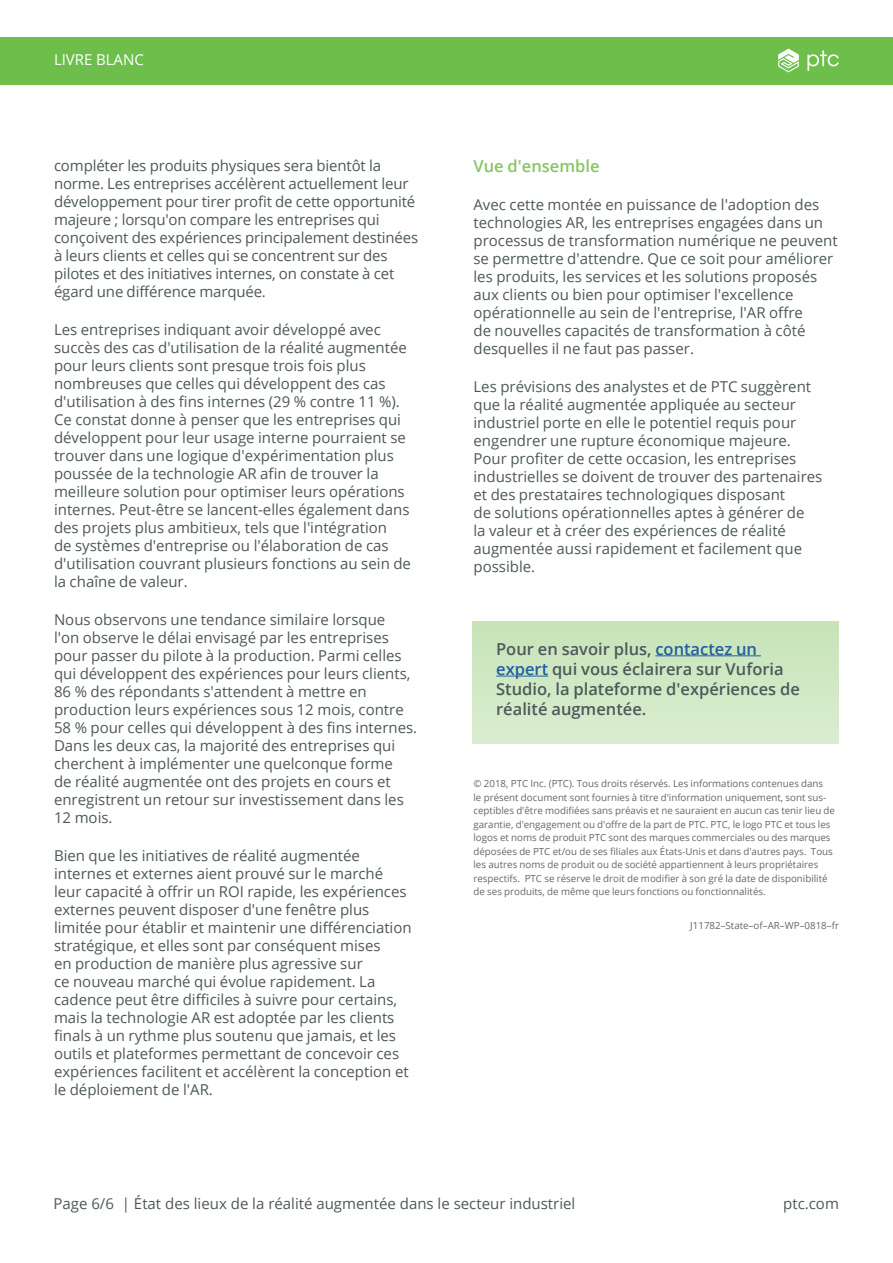
<style>
.page{position:relative;width:893px;height:1263px;background:#fff}
.page>*{position:absolute;margin:0;border:0;box-sizing:border-box;transform-origin:0 0}
.t1{font:600 16.5px/20.2px "Open Sans";color:#4e585a}
.t2{font:600 16.5px "Open Sans";color:#85c664}
.t3{font:15px/18px "Open Sans";color:#4e585a}
.t4{font:15px "Open Sans";color:#fff}
.t5{font:9.75px/13.5px "Open Sans";color:#62686a}
.s1{color:#215e9e}
</style>
<div class="page">
<div style="left:0;top:37px;width:893px;height:48px;background:#6ebe4b"></div>
<svg style="left:778px;top:49px;width:21px;height:23px"></svg>
<svg style="left:807px;top:50px;width:32px;height:21px"></svg>
<div style="left:473px;top:621px;width:365px;height:122px;background:#d0e8c4"></div>
<hr style="left:655px;top:655px;width:106px;height:1px;background:#215e9e">
<hr style="left:496px;top:676px;width:52px;height:1px;background:#215e9e">
<p class="t4" style="left:54px;top:50px;width:91px">LIVRE BLANC</p>
<p class="t3" style="left:54px;top:156px;width:366px">compléter les produits physiques sera bientôt la norme. Les entreprises accélèrent actuellement leur développement pour tirer profit de cette opportunité majeure ; lorsqu'on compare les entreprises qui conçoivent des expériences principalement destinées à leurs clients et celles qui se concentrent sur des pilotes et des initiatives internes, on constate à cet égard une différence marquée.</p>
<p class="t3" style="left:54px;top:320px;width:358px">Les entreprises indiquant avoir développé avec succès des cas d'utilisation de la réalité augmentée pour leurs clients sont presque trois fois plus nombreuses que celles qui développent des cas d'utilisation à des fins internes (29 % contre 11 %).<br>Ce constat donne à penser que les entreprises qui développent pour leur usage interne pourraient se trouver dans une logique d'expérimentation plus poussée de la technologie AR afin de trouver la meilleure solution pour optimiser leurs opérations internes. Peut-être se lancent-elles également dans des projets plus ambitieux, tels que l'intégration<br>de systèmes d'entreprise ou l'élaboration de cas d'utilisation couvrant plusieurs fonctions au sein de la chaîne de valeur.</p>
<p class="t3" style="left:54px;top:610px;width:365px">Nous observons une tendance similaire lorsque<br>l'on observe le délai envisagé par les entreprises pour passer du pilote à la production. Parmi celles qui développent des expériences pour leurs clients, 86 % des répondants s'attendent à mettre en production leurs expériences sous 12 mois, contre 58 % pour celles qui développent à des fins internes.<br>Dans les deux cas, la majorité des entreprises qui cherchent à implémenter une quelconque forme<br>de réalité augmentée ont des projets en cours et enregistrent un retour sur investissement dans les 12 mois.</p>
<p class="t3" style="left:54px;top:847px;width:359px">Bien que les initiatives de réalité augmentée internes et externes aient prouvé sur le marché leur capacité à offrir un ROI rapide, les expériences externes peuvent disposer d'une fenêtre plus limitée pour établir et maintenir une différenciation stratégique, et elles sont par conséquent mises<br>en production de manière plus agressive sur<br>ce nouveau marché qui évolue rapidement. La cadence peut être difficiles à suivre pour certains, mais la technologie AR est adoptée par les clients finals à un rythme plus soutenu que jamais, et les outils et plateformes permettant de concevoir ces expériences facilitent et accélèrent la conception et le déploiement de l'AR.</p>
<p class="t2" style="left:473px;top:154px;width:128px">Vue d'ensemble</p>
<p class="t3" style="left:473px;top:195px;width:366px">Avec cette montée en puissance de l'adoption des technologies AR, les entreprises engagées dans un processus de transformation numérique ne peuvent se permettre d'attendre. Que ce soit pour améliorer les produits, les services et les solutions proposés aux clients ou bien pour optimiser l'excellence opérationnelle au sein de l'entreprise, l'AR offre<br>de nouvelles capacités de transformation à côté desquelles il ne faut pas passer.</p>
<p class="t3" style="left:473px;top:377px;width:350px">Les prévisions des analystes et de PTC suggèrent que la réalité augmentée appliquée au secteur industriel porte en elle le potentiel requis pour engendrer une rupture économique majeure.<br>Pour profiter de cette occasion, les entreprises industrielles se doivent de trouver des partenaires et des prestataires technologiques disposant<br>de solutions opérationnelles aptes à générer de<br>la valeur et à créer des expériences de réalité augmentée aussi rapidement et facilement que possible.</p>
<p class="t1" style="left:496px;top:638px;width:305px">Pour en savoir plus, <span class="s1">contactez un expert</span> qui vous éclairera sur Vuforia<br>Studio, la plateforme d'expériences de réalité augmentée.</p>
<p class="t5" style="left:473px;top:777px;width:363px">© 2018, PTC Inc. (PTC). Tous droits réservés. Les informations contenues dans<br>le présent document sont fournies à titre d'information uniquement, sont sus&shy;ceptibles d'être modifiées sans préavis et ne sauraient en aucun cas tenir lieu de garantie, d'engagement ou d'offre de la part de PTC. PTC, le logo PTC et tous les logos et noms de produit PTC sont des marques commerciales ou des marques déposées de PTC et/ou de ses filiales aux États-Unis et dans d'autres pays. Tous les autres noms de produit ou de société appartiennent à leurs propriétaires respectifs. PTC se réserve le droit de modifier à son gré la date de disponibilité de ses produits, de même que leurs fonctions ou fonctionnalités.</p>
<p class="t5" style="left:690px;top:918px;width:150px">J11782–State–of–AR–WP–0818–fr</p>
<p class="t3" style="left:53px;top:1194px;width:523px">Page 6/6 | État des lieux de la réalité augmentée dans le secteur industriel</p>
<p class="t3" style="left:783px;top:1194px;width:57px">ptc.com</p>
</div>
